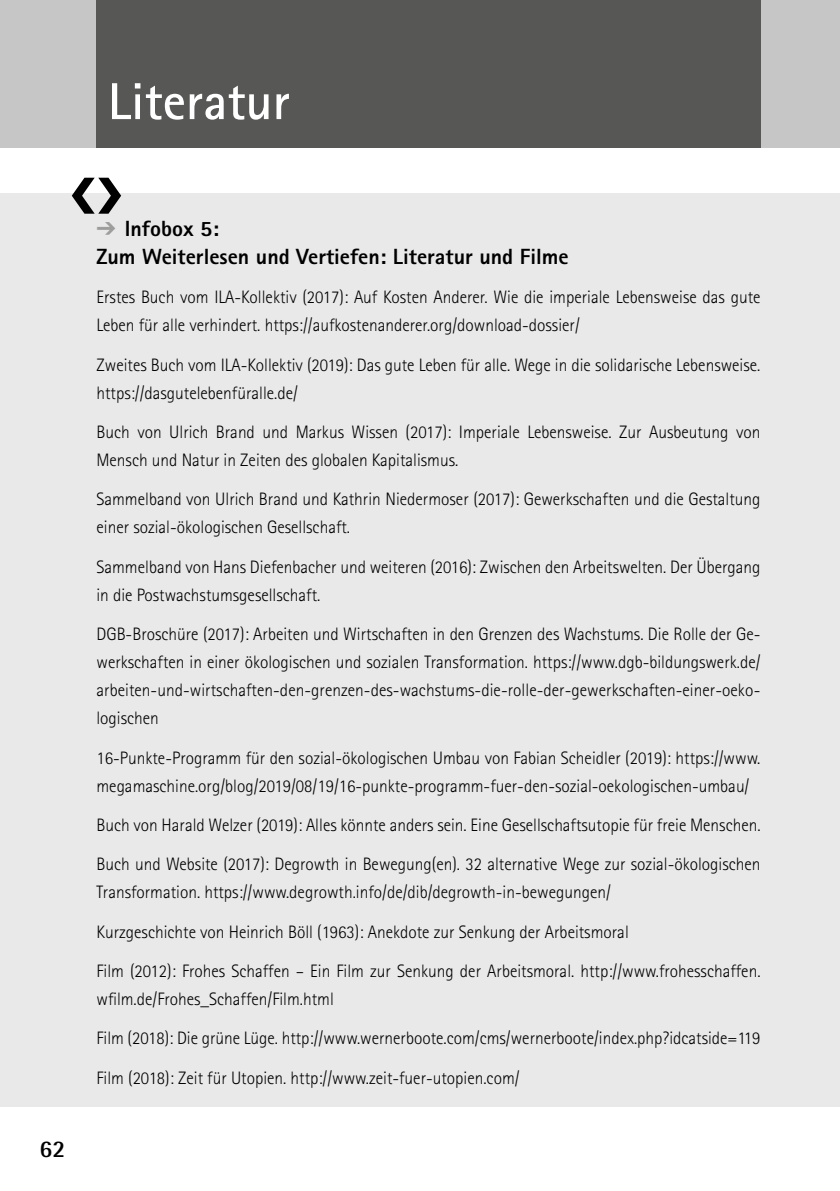
<style>
.page{position:relative;width:840px;height:1191px;background:#fff}
.page>*{position:absolute;margin:0;border:0;box-sizing:border-box;transform-origin:0 0}
.t1{font:700 52px "Rotis Sans Serif Std";color:#fff}
.t2{font:700 24px "Rotis Semi Sans Std";color:#000}
.t3{font:800 22px/28px "Rotis Sans Serif Std";color:#000}
.t4{font:300 18px/28px "Rotis Sans Serif Std";color:#000;scale:.96 1}
.s1{color:#9d9d9c}
</style>
<div class="page">
<div style="left:0;top:0;width:839px;height:147px;background:#c6c6c6"></div>
<div style="left:96px;top:0;width:664px;height:147px;background:#575756"></div>
<div style="left:0;top:193px;width:839px;height:913px;background:#e9e9e9"></div>
<svg style="left:72px;top:178px;width:49px;height:36px"></svg>
<h1 class="t1" style="left:108px;top:69px;width:183px">Literatur</h1>
<h2 class="t2" style="left:40px;top:1133px;width:27px">62</h2>
<p class="t3" style="left:96px;top:214px;width:473px"><span class="s1">➔</span> Infobox 5:<br>Zum Weiterlesen und Vertiefen: Literatur und Filme</p>
<p class="t4" style="left:96px;top:283px;width:692px">Erstes Buch vom ILA-Kollektiv (2017): Auf Kosten Anderer. Wie die imperiale Lebensweise das gute<br>Leben für alle verhindert. https://aufkostenanderer.org/download-dossier/</p>
<p class="t4" style="left:96px;top:351px;width:692px">Zweites Buch vom ILA-Kollektiv (2019): Das gute Leben für alle. Wege in die solidarische Lebensweise. https://dasgutelebenfüralle.de/</p>
<p class="t4" style="left:96px;top:418px;width:692px">Buch von Ulrich Brand und Markus Wissen (2017): Imperiale Lebensweise. Zur Ausbeutung von<br>Mensch und Natur in Zeiten des globalen Kapitalismus.</p>
<p class="t4" style="left:96px;top:485px;width:692px">Sammelband von Ulrich Brand und Kathrin Niedermoser (2017): Gewerkschaften und die Gestaltung einer sozial-ökologischen Gesellschaft.</p>
<p class="t4" style="left:96px;top:553px;width:693px">Sammelband von Hans Diefenbacher und weiteren (2016): Zwischen den Arbeitswelten. Der Übergang in die Postwachstumsgesellschaft.</p>
<p class="t4" style="left:96px;top:620px;width:692px;text-align:justify">DGB-Broschüre (2017): Arbeiten und Wirtschaften in den Grenzen des Wachstums. Die Rolle der Ge&shy;werkschaften in einer ökologischen und sozialen Transformation. https://www.dgb-bildungswerk.de/ arbeiten-und-wirtschaften-den-grenzen-des-wachstums-die-rolle-der-gewerkschaften-einer-oeko&shy;logischen</p>
<p class="t4" style="left:96px;top:743px;width:692px">16-Punkte-Programm für den sozial-ökologischen Umbau von Fabian Scheidler (2019): https://www. megamaschine.org/blog/2019/08/19/16-punkte-programm-fuer-den-sozial-oekologischen-umbau/</p>
<p class="t4" style="left:96px;top:805px;width:693px;line-height:39.4px">Buch von Harald Welzer (2019): Alles könnte anders sein. Eine Gesellschaftsutopie für freie Menschen.<br>Buch und Website (2017): Degrowth in Bewegung(en). 32 alternative Wege zur sozial-ökologischen</p>
<p class="t4" style="left:96px;top:872px;width:692px;line-height:39.4px">Transformation. https://www.degrowth.info/de/dib/degrowth-in-bewegungen/<br>Kurzgeschichte von Heinrich Böll (1963): Anekdote zur Senkung der Arbeitsmoral<br>Film (2012): Frohes Schaffen – Ein Film zur Senkung der Arbeitsmoral. http://www.frohesschaffen.</p>
<p class="t4" style="left:96px;top:979px;width:692px;line-height:39.4px">wfilm.de/Frohes_Schaffen/Film.html<br>Film (2018): Die grüne Lüge. http://www.wernerboote.com/cms/wernerboote/index.php?idcatside=119<br>Film (2018): Zeit für Utopien. http://www.zeit-fuer-utopien.com/</p>
</div>
